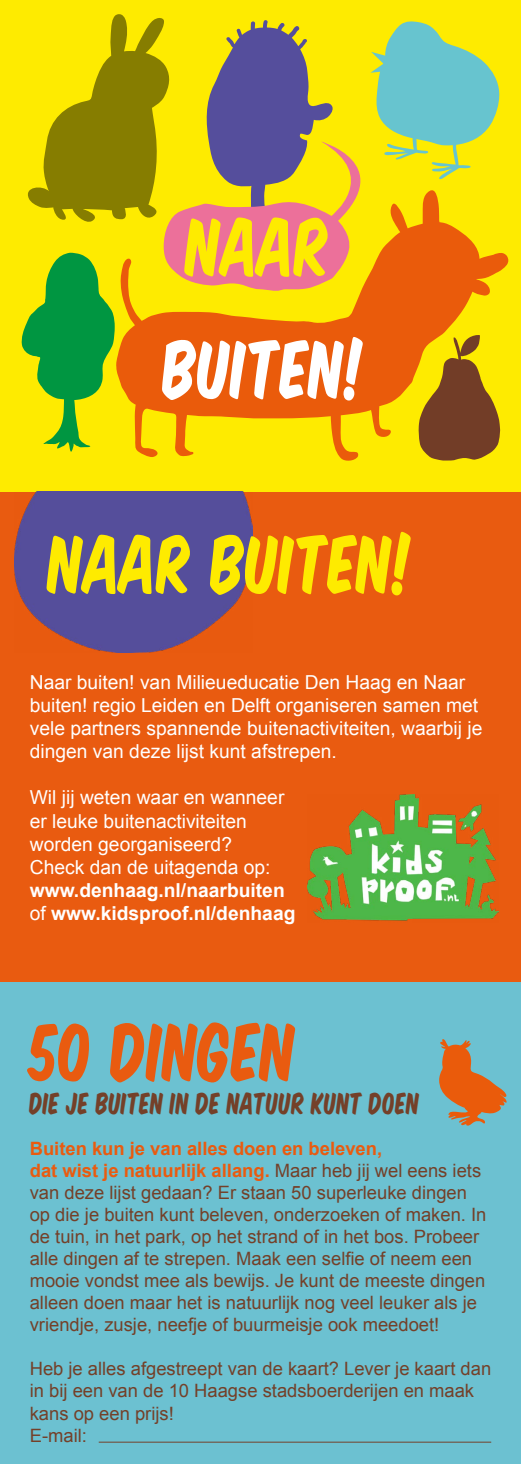
<style>
.page{position:relative;width:521px;height:1464px;background:#fff}
.page>*{position:absolute;margin:0;border:0;box-sizing:border-box;transform-origin:0 0}
.t1{font:75.25px "VTC Super Market Sale";color:#feeb00}
.t2{font:75.25px "VTC Super Market Sale";color:#e95b10}
.t3{font:75.25px "VTC Super Market Sale";color:#fff}
.t4{font:28px "VTC Super Market Sale";color:#744029}
.t5{font:19.25px/23.1px "Arial";color:#fff}
.t6{font:700 19.25px/23.1px "Arial";color:#fff}
.t7{font:18.38px/22.1px "Arial";color:#744029}
.s1{font-weight:400}
.s2{font-weight:700;color:#e95b10}
</style>
<div class="page">
<div style="left:0;top:491px;width:521px;height:491px;background:#e95b10"></div>
<div style="left:0;top:982px;width:521px;height:481px;background:#6cc1d1"></div>
<div style="left:0;top:0;width:521px;height:492px;background:#feeb00"></div>
<svg style="left:439px;top:1039px;width:68px;height:87px"></svg>
<img style="left:307px;top:794px;width:192px;height:127px">
<img style="left:15px;top:492px;width:238px;height:161px">
<hr style="left:99px;top:1441px;width:392px;height:1px;background:#744029">
<svg style="left:22px;top:253px;width:93px;height:199px"></svg>
<svg style="left:370px;top:21px;width:129px;height:158px"></svg>
<svg style="left:207px;top:20px;width:126px;height:121px"></svg>
<svg style="left:208px;top:141px;width:189px;height:49px"></svg>
<svg style="left:116px;top:190px;width:392px;height:270px"></svg>
<svg style="left:28px;top:14px;width:141px;height:208px"></svg>
<h1 class="t1" style="left:187px;top:207px;width:145px">NAAR</h1>
<h1 class="t3" style="left:164px;top:329px;width:204px">BUITEN!</h1>
<h1 class="t1" style="left:50px;top:524px;width:365px">NAAR BUITEN!</h1>
<p class="t5" style="left:30px;top:671px;width:454px">Naar buiten! van Milieueducatie Den Haag en Naar buiten! regio Leiden en Delft organiseren samen met vele partners spannende buitenactiviteiten, waarbij je dingen van deze lijst kunt afstrepen.</p>
<p class="t5" style="left:30px;top:786px;width:256px">Wil jij weten waar en wanneer er leuke buitenactiviteiten worden georganiseerd?<br>Check dan de uitagenda op:</p>
<p class="t6" style="left:30px;top:879px;width:267px">www.denhaag.nl/naarbuiten <span class="s1">of</span> www.kidsproof.nl/denhaag</p>
<h1 class="t2" style="left:30px;top:1012px;width:269px">50 DINGEN</h1>
<h2 class="t4" style="left:30px;top:1088px;width:391px">DIE JE BUITEN IN DE NATUUR KUNT DOEN</h2>
<p class="t7" style="left:30px;top:1137px;width:458px"><span class="s2">Buiten kun je van alles doen en beleven,<br>dat wist je natuurlijk allang.</span> Maar heb jij wel eens iets van deze lijst gedaan? Er staan 50 superleuke dingen op die je buiten kunt beleven, onderzoeken of maken. In de tuin, in het park, op het strand of in het bos. Probeer alle dingen af te strepen. Maak een selfie of neem een mooie vondst mee als bewijs. Je kunt de meeste dingen alleen doen maar het is natuurlijk nog veel leuker als je vriendje, zusje, neefje of buurmeisje ook meedoet!</p>
<p class="t7" style="left:30px;top:1358px;width:463px">Heb je alles afgestreept van de kaart? Lever je kaart dan in bij een van de 10 Haagse stadsboerderijen en maak kans op een prijs!<br>E-mail:</p>
</div>
